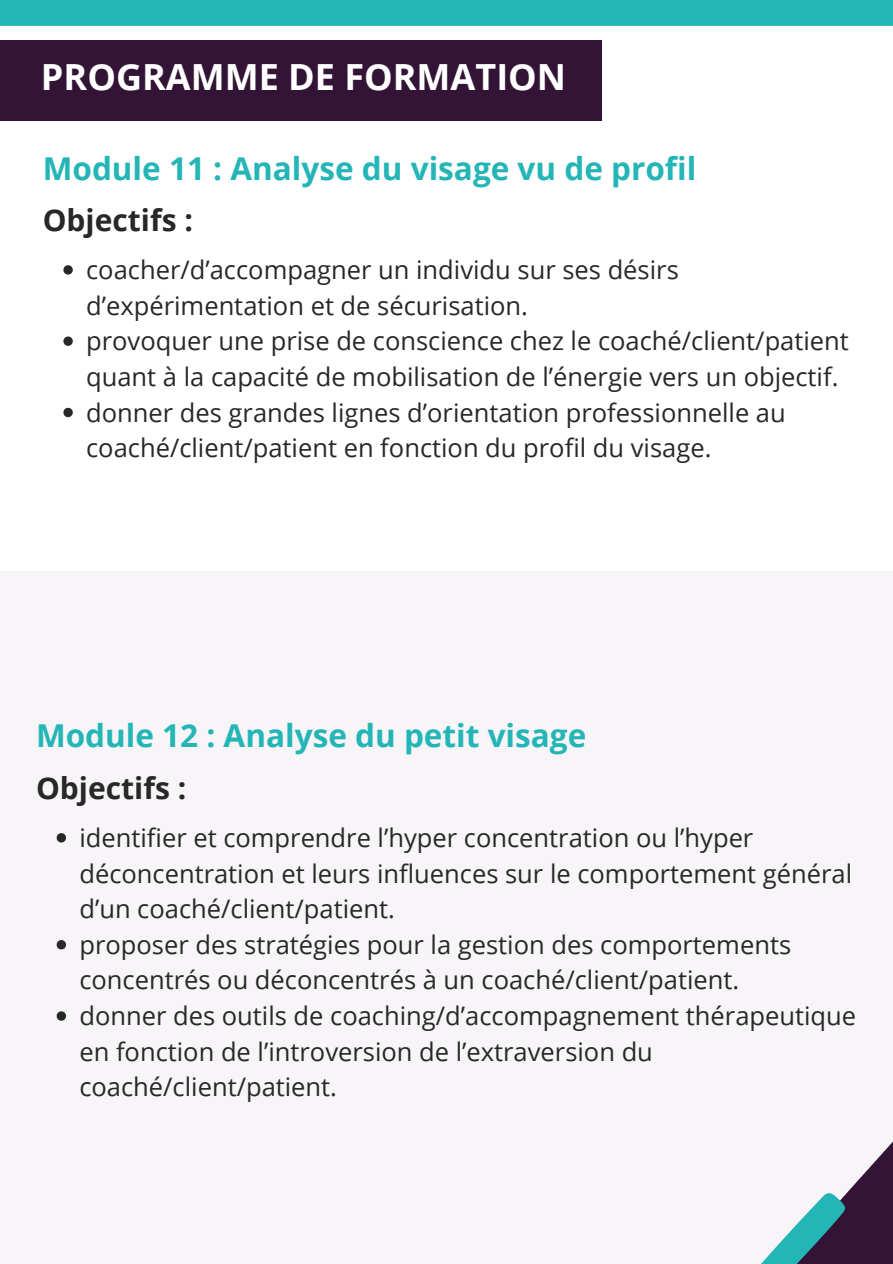
<style>
.page{position:relative;width:893px;height:1264px;background:#fff}
.page>*{position:absolute;margin:0;border:0;box-sizing:border-box;transform-origin:0 0}
.t1{font:700 36px "Open Sans";color:#fff}
.t2{font:700 31.5px "Open Sans";color:#24b5b7}
.t3{font:700 30px "Open Sans";color:#282828}
.t4{font:25.5px/35.7px "Open Sans";color:#282828}
</style>
<div class="page">
<div style="left:0;top:40px;width:601px;height:80px;background:#331436"></div>
<div style="left:0;top:571px;width:892px;height:692px;background:#f7f5f7"></div>
<svg style="left:845px;top:1142px;width:47px;height:121px;fill:#331436"></svg>
<svg style="left:762px;top:1193px;width:83px;height:70px"></svg>
<div style="left:0;top:0;width:892px;height:26px;background:#24b5b7"></div>
<svg style="left:63px;top:265px;width:10px;height:9px"></svg>
<svg style="left:63px;top:336px;width:10px;height:10px"></svg>
<svg style="left:63px;top:408px;width:10px;height:9px"></svg>
<svg style="left:57px;top:833px;width:9px;height:9px"></svg>
<svg style="left:57px;top:940px;width:9px;height:9px"></svg>
<svg style="left:57px;top:1011px;width:9px;height:9px"></svg>
<h1 class="t1" style="left:41px;top:52px;width:526px">PROGRAMME DE FORMATION</h1>
<p class="t2" style="left:43px;top:146px;width:655px">Module 11 : Analyse du visage vu de profil</p>
<p class="t3" style="left:43px;top:199px;width:152px">Objectifs :</p>
<p class="t4" style="left:86px;top:251px;width:764px">coacher/d’accompagner un individu sur ses désirs d’expérimentation et de sécurisation.<br>provoquer une prise de conscience chez le coaché/client/patient quant à la capacité de mobilisation de l’énergie vers un objectif. donner des grandes lignes d’orientation professionnelle au coaché/client/patient en fonction du profil du visage.</p>
<p class="t2" style="left:36px;top:713px;width:552px">Module 12 : Analyse du petit visage</p>
<p class="t3" style="left:36px;top:767px;width:152px">Objectifs :</p>
<p class="t4" style="left:79px;top:819px;width:778px">identifier et comprendre l’hyper concentration ou l’hyper déconcentration et leurs influences sur le comportement général d’un coaché/client/patient.<br>proposer des stratégies pour la gestion des comportements concentrés ou déconcentrés à un coaché/client/patient.<br>donner des outils de coaching/d’accompagnement thérapeutique en fonction de l’introversion de l’extraversion du coaché/client/patient.</p>
</div>
